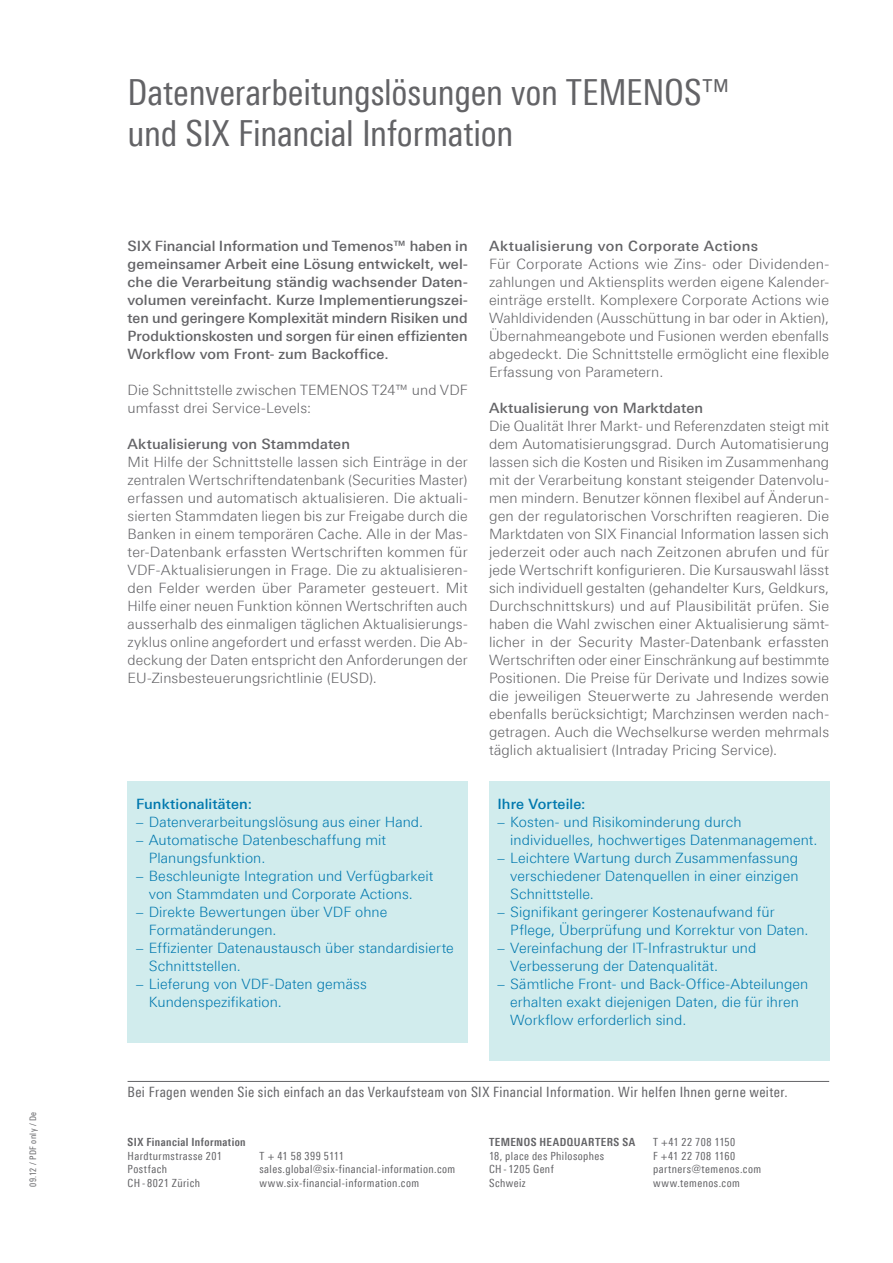
<style>
.page{position:relative;width:893px;height:1263px;background:#fff}
.page>*{position:absolute;margin:0;border:0;box-sizing:border-box;transform-origin:0 0}
.t1{font:36px/41.2px "Linotype Univers 420 Cn";letter-spacing:-.01em;color:#636366}
.t2{font:300 14.25px/18px "Linotype Univers 330";letter-spacing:.01em;color:#636366;text-align:justify}
.t3{font:300 14.25px/18px "Linotype Univers 330";letter-spacing:.005em;color:#0078ae}
.t4{font:500 14.25px/18px "Linotype Univers 530";letter-spacing:.005em;color:#636366;text-align:justify}
.t5{font:14.25px "Linotype Univers 420 Cn";letter-spacing:.025em;color:#636366}
.t6{font:500 14.25px "Linotype Univers 530";letter-spacing:.025em;color:#636366}
.t7{font:500 14.25px "Linotype Univers 530";letter-spacing:.005em;color:#0078ae}
.t8{font:11.25px/13.5px "Linotype Univers 420 Cn";letter-spacing:.035em;color:#636366}
.t9{font:700 11.25px "Linotype Univers 620 Cn";letter-spacing:.04em;color:#636366}
.t10{font:9px "Linotype Univers 420 Cn";letter-spacing:.045em;color:#636366}
</style>
<div class="page">
<div style="left:489px;top:782px;width:340px;height:279px;background:#d1eced"></div>
<div style="left:128px;top:782px;width:340px;height:261px;background:#d1eced"></div>
<hr style="left:128px;top:1081px;width:701px;height:1px;background:#636366">
<p class="t10" style="left:28px;top:1187px;width:77px;rotate:-90deg">09.12 / PDF only / De</p>
<h1 class="t1" style="left:128px;top:71px;width:603px">Datenverarbeitungslösungen von TEMENOS™ und SIX Financial Information</h1>
<p class="t4" style="left:128px;top:237px;width:342px">SIX Financial Information und Temenos™ haben in gemeinsamer Arbeit eine Lösung entwickelt, wel&shy;che die Verarbeitung ständig wachsender Daten&shy;volumen vereinfacht. Kurze Implementierungszei&shy;ten und geringere Komplexität mindern Risiken und Produktionskosten und sorgen für einen effizienten Workflow vom Front- zum Backoffice.</p>
<p class="t2" style="left:128px;top:381px;width:342px">Die Schnittstelle zwischen TEMENOS T24™ und VDF umfasst drei Service-Levels:</p>
<p class="t4" style="left:128px;top:435px;width:224px">Aktualisierung von Stammdaten</p>
<p class="t2" style="left:128px;top:453px;width:342px">Mit Hilfe der Schnittstelle lassen sich Einträge in der zentralen Wertschriftendatenbank (Securities Master) erfassen und automatisch aktualisieren. Die aktuali&shy;sierten Stammdaten liegen bis zur Freigabe durch die Banken in einem temporären Cache. Alle in der Mas&shy;ter-Datenbank erfassten Wertschriften kommen für VDF-Aktualisierungen in Frage. Die zu aktualisieren&shy;den Felder werden über Parameter gesteuert. Mit Hilfe einer neuen Funktion können Wertschriften auch ausserhalb des einmaligen täglichen Aktualisierungs&shy;zyklus online angefordert und erfasst werden. Die Ab&shy;deckung der Daten entspricht den Anforderungen der EU-Zinsbesteuerungsrichtlinie (EUSD).</p>
<p class="t7" style="left:136px;top:795px;width:117px">Funktionalitäten:</p>
<p class="t3" style="left:136px;top:813px;width:289px">– Datenverarbeitungslösung aus einer Hand.</p>
<p class="t3" style="left:149px;top:831px;width:239px;text-indent:-13px">– Automatische Datenbeschaffung mit<br>Planungsfunktion.</p>
<p class="t3" style="left:136px;top:867px;width:299px;text-align:center">– Beschleunigte Integration und Verfügbarkeit von Stammdaten und Corporate Actions.</p>
<p class="t3" style="left:149px;top:903px;width:240px;text-indent:-13px">– Direkte Bewertungen über VDF ohne<br>Formatänderungen.</p>
<p class="t3" style="left:149px;top:939px;width:307px;text-indent:-13px">– Effizienter Datenaustausch über standardisierte<br>Schnittstellen.</p>
<p class="t3" style="left:149px;top:975px;width:220px;text-indent:-13px">– Lieferung von VDF-Daten gemäss<br>Kundenspezifikation.</p>
<p class="t6" style="left:489px;top:237px;width:271px">Aktualisierung von Corporate Actions</p>
<p class="t2" style="left:489px;top:255px;width:342px">Für Corporate Actions wie Zins- oder Dividenden&shy;zahlungen und Aktiensplits werden eigene Kalender&shy;einträge erstellt. Komplexere Corporate Actions wie Wahldividenden (Ausschüttung in bar oder in Aktien), Übernahmeangebote und Fusionen werden ebenfalls abgedeckt. Die Schnittstelle ermöglicht eine flexible Erfassung von Parametern.</p>
<p class="t4" style="left:489px;top:399px;width:216px">Aktualisierung von Marktdaten</p>
<p class="t2" style="left:489px;top:417px;width:342px">Die Qualität Ihrer Markt- und Referenzdaten steigt mit dem Automatisierungsgrad. Durch Automatisierung lassen sich die Kosten und Risiken im Zusammenhang mit der Verarbeitung konstant steigender Datenvolu&shy;men mindern. Benutzer können flexibel auf Änderun&shy;gen der regulatorischen Vorschriften reagieren. Die Marktdaten von SIX Financial Information lassen sich jederzeit oder auch nach Zeitzonen abrufen und für jede Wertschrift konfigurieren. Die Kursauswahl lässt sich individuell gestalten (gehandelter Kurs, Geldkurs, Durchschnittskurs) und auf Plausibilität prüfen. Sie haben die Wahl zwischen einer Aktualisierung sämt&shy;licher in der Security Master-Datenbank erfassten Wertschriften oder einer Einschränkung auf bestimmte Positionen. Die Preise für Derivate und Indizes sowie die jeweiligen Steuerwerte zu Jahresende werden ebenfalls berücksichtigt; Marchzinsen werden nach&shy;getragen. Auch die Wechselkurse werden mehrmals täglich aktualisiert (Intraday Pricing Service).</p>
<p class="t7" style="left:497px;top:795px;width:90px">Ihre Vorteile:</p>
<p class="t3" style="left:510px;top:813px;width:309px;text-indent:-13px">– Kosten- und Risikominderung durch individuelles, hochwertiges Datenmanagement.</p>
<p class="t3" style="left:510px;top:849px;width:290px;text-align:justify;text-indent:-13px">– Leichtere Wartung durch Zusammenfassung verschiedener Datenquellen in einer einzigen Schnittstelle.</p>
<p class="t3" style="left:510px;top:903px;width:300px;text-indent:-13px">– Signifikant geringerer Kostenaufwand für<br>Pflege, Überprüfung und Korrektur von Daten.</p>
<p class="t3" style="left:510px;top:939px;width:248px;text-indent:-13px">– Vereinfachung der IT-Infrastruktur und<br>Verbesserung der Datenqualität.</p>
<p class="t3" style="left:510px;top:975px;width:300px;text-indent:-13px">– Sämtliche Front- und Back-Office-Abteilungen erhalten exakt diejenigen Daten, die für ihren<br>Workflow erforderlich sind.</p>
<p class="t5" style="left:128px;top:1083px;width:661px">Bei Fragen wenden Sie sich einfach an das Verkaufsteam von SIX Financial Information. Wir helfen Ihnen gerne weiter.</p>
<p class="t9" style="left:128px;top:1136px;width:120px">SIX Financial Information</p>
<p class="t8" style="left:128px;top:1149px;width:96px">Hardturmstrasse 201<br>Postfach<br>CH - 8021 Zürich</p>
<p class="t8" style="left:259px;top:1149px;width:197px">T + 41 58 399 5111 sales.global@six-financial-information.com www.six-financial-information.com</p>
<p class="t9" style="left:489px;top:1136px;width:148px">TEMENOS HEADQUARTERS SA</p>
<p class="t8" style="left:489px;top:1149px;width:117px">18, place des Philosophes<br>CH - 1205 Genf</p>
<p class="t8" style="left:489px;top:1176px;width:38px">Schweiz</p>
<p class="t8" style="left:653px;top:1136px;width:110px">T +41 22 708 1150<br>F +41 22 708 1160 partners@temenos.com www.temenos.com</p>
</div>
